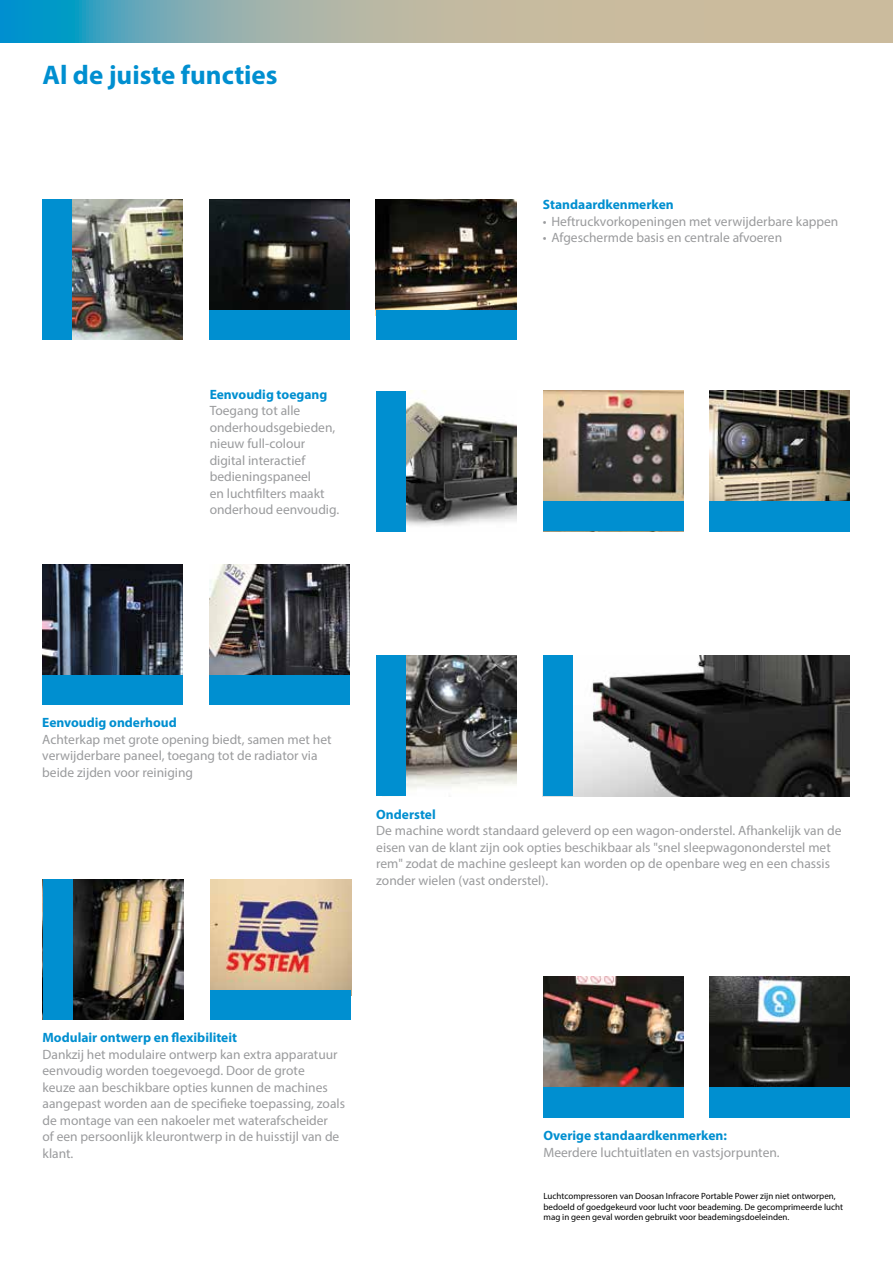
<style>
.page{position:relative;width:893px;height:1263px;background:#fff}
.page>*{position:absolute;margin:0;border:0;box-sizing:border-box;transform-origin:0 0}
.t1{font:700 27px "Myriad Pro";color:#008fd0}
.t2{font:13.5px/16.5px "Myriad Pro";color:#9a9b9d}
.t3{font:700 13.5px "Myriad Pro";color:#008fd0}
.t4{font:9px/10.5px "Myriad Pro";color:#000}
</style>
<div class="page">
<svg style="left:1px;top:0;width:892px;height:43px;background:#a1b3a8"></svg>
<hr style="left:0;top:0;width:1px;height:43px;background:#008fd0">
<img style="left:72px;top:199px;width:111px;height:141px">
<div style="left:42px;top:199px;width:30px;height:141px;background:#008fd0"></div>
<img style="left:209px;top:199px;width:140px;height:111px">
<div style="left:209px;top:310px;width:140px;height:30px;background:#008fd0"></div>
<img style="left:376px;top:199px;width:140px;height:111px">
<div style="left:376px;top:310px;width:140px;height:30px;background:#008fd0"></div>
<img style="left:210px;top:564px;width:140px;height:116px">
<div style="left:209px;top:675px;width:140px;height:29px;background:#008fd0"></div>
<img style="left:42px;top:564px;width:141px;height:140px">
<div style="left:43px;top:675px;width:140px;height:29px;background:#008fd0"></div>
<img style="left:406px;top:656px;width:111px;height:133px">
<div style="left:376px;top:656px;width:30px;height:140px;background:#008fd0"></div>
<img style="left:406px;top:391px;width:111px;height:135px">
<div style="left:376px;top:391px;width:30px;height:140px;background:#008fd0"></div>
<img style="left:573px;top:656px;width:277px;height:140px">
<div style="left:543px;top:656px;width:30px;height:140px;background:#008fd0"></div>
<img style="left:73px;top:879px;width:110px;height:140px">
<div style="left:43px;top:879px;width:30px;height:140px;background:#008fd0"></div>
<img style="left:211px;top:879px;width:140px;height:111px">
<div style="left:211px;top:990px;width:140px;height:29px;background:#008fd0"></div>
<img style="left:543px;top:977px;width:141px;height:110px">
<div style="left:543px;top:1087px;width:141px;height:30px;background:#008fd0"></div>
<img style="left:709px;top:977px;width:141px;height:110px">
<div style="left:709px;top:1087px;width:141px;height:30px;background:#008fd0"></div>
<img style="left:543px;top:391px;width:141px;height:110px">
<div style="left:543px;top:501px;width:141px;height:30px;background:#008fd0"></div>
<img style="left:709px;top:391px;width:141px;height:110px">
<div style="left:709px;top:501px;width:141px;height:30px;background:#008fd0"></div>
<h1 class="t1" style="left:43px;top:57px;width:237px">Al de juiste functies</h1>
<p class="t3" style="left:210px;top:385px;width:119px">Eenvoudig toegang</p>
<p class="t2" style="left:210px;top:402px;width:131px">Toegang tot alle onderhoudsgebieden, nieuw full-colour digital interactief bedieningspaneel<br>en luchtfilters maakt onderhoud eenvoudig.</p>
<p class="t3" style="left:543px;top:196px;width:132px">Standaardkenmerken</p>
<p class="t2" style="left:543px;top:213px;width:297px">• Heftruckvorkopeningen met verwijderbare kappen</p>
<p class="t2" style="left:543px;top:229px;width:241px">• Afgeschermde basis en centrale afvoeren</p>
<p class="t3" style="left:42px;top:714px;width:136px">Eenvoudig onderhoud</p>
<p class="t2" style="left:42px;top:731px;width:291px">Achterkap met grote opening biedt, samen met het verwijderbare paneel, toegang tot de radiator via beide zijden voor reiniging</p>
<p class="t3" style="left:376px;top:805px;width:61px">Onderstel</p>
<p class="t2" style="left:376px;top:822px;width:467px">De machine wordt standaard geleverd op een wagon-onderstel. Afhankelijk van de eisen van de klant zijn ook opties beschikbaar als "snel sleepwagononderstel met rem" zodat de machine gesleept kan worden op de openbare weg en een chassis zonder wielen (vast onderstel).</p>
<p class="t3" style="left:43px;top:1029px;width:196px">Modulair ontwerp en flexibiliteit</p>
<p class="t2" style="left:43px;top:1046px;width:304px">Dankzij het modulaire ontwerp kan extra apparatuur eenvoudig worden toegevoegd. Door de grote<br>keuze aan beschikbare opties kunnen de machines aangepast worden aan de specifieke toepassing, zoals de montage van een nakoeler met waterafscheider<br>of een persoonlijk kleurontwerp in de huisstijl van de klant.</p>
<p class="t3" style="left:543px;top:1127px;width:185px">Overige standaardkenmerken:</p>
<p class="t2" style="left:543px;top:1143px;width:238px">Meerdere luchtuitlaten en vastsjorpunten.</p>
<p class="t4" style="left:543px;top:1191px;width:301px">Luchtcompressoren van Doosan Infracore Portable Power zijn niet ontworpen, bedoeld of goedgekeurd voor lucht voor beademing. De gecomprimeerde lucht mag in geen geval worden gebruikt voor beademingsdoeleinden.</p>
</div>
